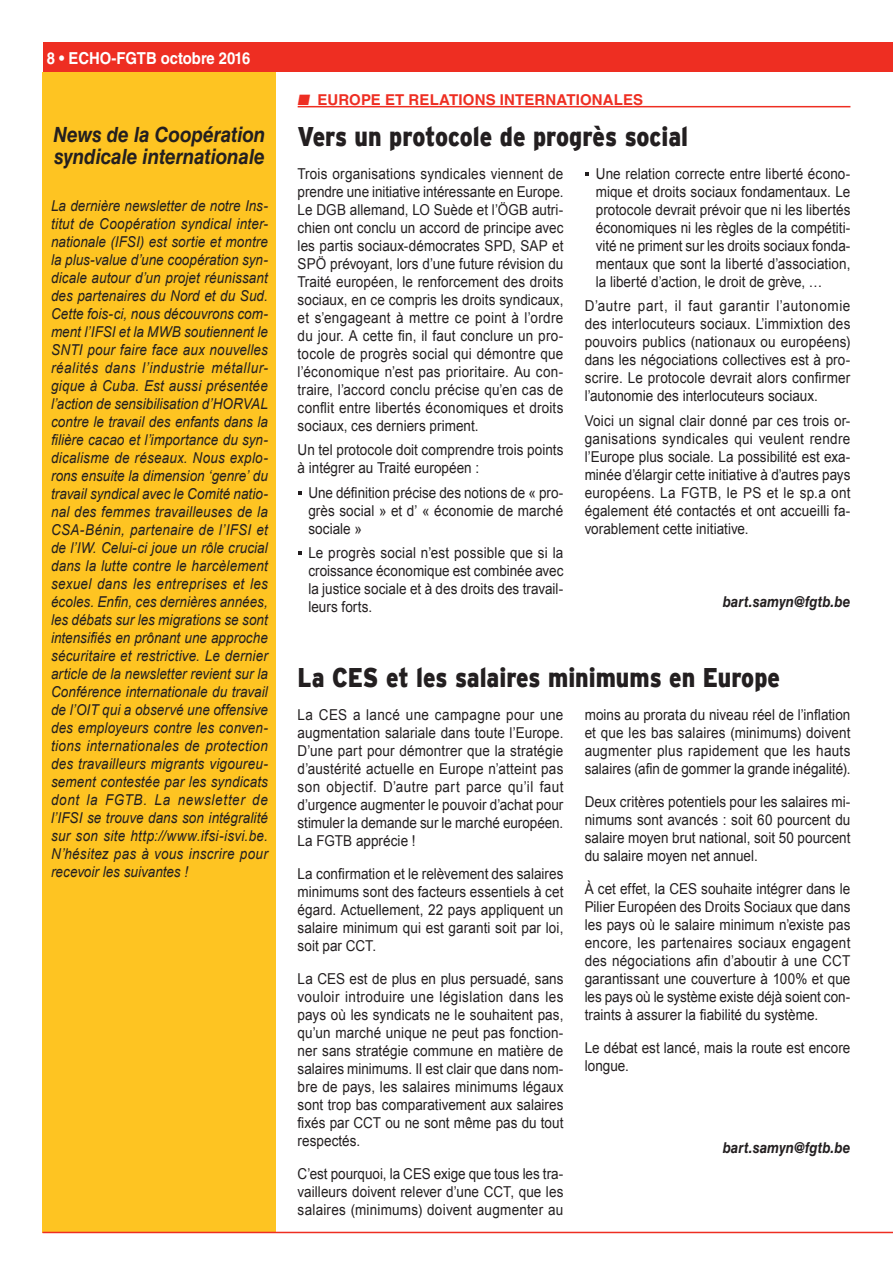
<style>
.page{position:relative;width:893px;height:1263px;background:#fff}
.page>*{position:absolute;margin:0;border:0;box-sizing:border-box;transform-origin:0 0}
.TITEL_18_20{font:900 27px "Interstate";color:#231f20;scale:.85 1}
.KADERTEKST_10_12{font:italic 700 21px/22.5px "Helvetica LT Std";letter-spacing:-.005em;color:#231f20;scale:.9 1}
.t1{font:700 16.5px "Helvetica LT Std";color:#fff;scale:.9 1}
.BODY_ECHO_10_12{font:15px/18px "Arial";letter-spacing:.005em;color:#231f20;text-align:justify;scale:.9 1}
.KADERTEKST_10_12-2{font:italic 15px/18px "Arial";letter-spacing:.01em;color:#231f20;text-align:justify;scale:.9 1}
.BODY_ECHO_10_12-2{font:italic 700 15px "Helvetica LT Std";letter-spacing:.005em;color:#231f20;scale:.9 1}
.t2{font:700 15px "Helvetica LT Std";letter-spacing:.01em;color:#ee2e22}
</style>
<div class="page">
<div style="left:43px;top:43px;width:850px;height:29px;background:#ee2e22"></div>
<div style="left:43px;top:72px;width:233px;height:1161px;background:#fec422"></div>
<hr style="left:43px;top:1232px;width:850px;height:1px;background:#ee2e22">
<hr style="left:298px;top:106px;width:552px;height:1px;background:#ee2e22">
<svg style="left:298px;top:491px;width:4px;height:3px"></svg>
<svg style="left:585px;top:173px;width:4px;height:3px"></svg>
<svg style="left:298px;top:551px;width:4px;height:4px"></svg>
<p class="t1" style="left:47px;top:48px;width:228px">8 • ECHO-FGTB octobre 2016</p>
<p class="KADERTEKST_10_12" style="left:53px;top:123px;width:237px">News de la Coopération syndicale internationale</p>
<p class="KADERTEKST_10_12-2" style="left:51px;top:197px;width:242px">La dernière newsletter de notre Ins&shy;titut de Coopération syndical inter&shy;nationale (IFSI) est sortie et montre la plus-value d’une coopération syn&shy;dicale autour d’un projet réunissant des partenaires du Nord et du Sud.<br>Cette fois-ci, nous découvrons com&shy;ment l’IFSI et la MWB soutiennent le SNTI pour faire face aux nouvelles réalités dans l’industrie métallur&shy;gique à Cuba. Est aussi présentée l’action de sensibilisation d’HORVAL contre le travail des enfants dans la filière cacao et l’importance du syn&shy;dicalisme de réseaux. Nous explo&shy;rons ensuite la dimension ‘genre’ du travail syndical avec le Comité natio&shy;nal des femmes travailleuses de la CSA-Bénin, partenaire de l’IFSI et de l’IW. Celui-ci joue un rôle crucial dans la lutte contre le harcèlement sexuel dans les entreprises et les écoles. Enfin, ces dernières années, les débats sur les migrations se sont intensifiés en prônant une approche sécuritaire et restrictive. Le dernier article de la newsletter revient sur la Conférence internationale du travail de l’OIT qui a observé une offensive des employeurs contre les conven&shy;tions internationales de protection des travailleurs migrants vigoureu&shy;sement contestée par les syndicats dont la FGTB. La newsletter de l’IFSI se trouve dans son intégralité sur son site http://www.ifsi-isvi.be.<br>N’hésitez pas à vous inscrire pour recevoir les suivantes !</p>
<p class="t2" style="left:298px;top:90px;width:347px">■ EUROPE ET RELATIONS INTERNATIONALES</p>
<p class="TITEL_18_20" style="left:298px;top:121px;width:461px">Vers un protocole de progrès social</p>
<p class="BODY_ECHO_10_12" style="left:298px;top:165px;width:297px">Trois organisations syndicales viennent de prendre une initiative intéressante en Europe.<br>Le DGB allemand, LO Suède et l’ÖGB autri&shy;chien ont conclu un accord de principe avec les partis sociaux-démocrates SPD, SAP et SPÖ prévoyant, lors d’une future révision du Traité européen, le renforcement des droits sociaux, en ce compris les droits syndicaux, et s’engageant à mettre ce point à l’ordre du jour. A cette fin, il faut conclure un pro&shy;tocole de progrès social qui démontre que l’économique n’est pas prioritaire. Au con&shy;traire, l’accord conclu précise qu’en cas de conflit entre libertés économiques et droits sociaux, ces derniers priment.</p>
<p class="BODY_ECHO_10_12" style="left:298px;top:441px;width:297px">Un tel protocole doit comprendre trois points à intégrer au Traité européen :</p>
<p class="BODY_ECHO_10_12" style="left:308px;top:484px;width:285px">Une définition précise des notions de « pro&shy;grès social » et d’ « économie de marché sociale »</p>
<p class="BODY_ECHO_10_12" style="left:308px;top:544px;width:285px">Le progrès social n’est possible que si la croissance économique est combinée avec la justice sociale et à des droits des travail&shy;leurs forts.</p>
<p class="BODY_ECHO_10_12" style="left:596px;top:165px;width:284px">Une relation correcte entre liberté écono&shy;mique et droits sociaux fondamentaux. Le protocole devrait prévoir que ni les libertés économiques ni les règles de la compétiti&shy;vité ne priment sur les droits sociaux fonda&shy;mentaux que sont la liberté d’association, la liberté d’action, le droit de grève, …</p>
<p class="BODY_ECHO_10_12" style="left:585px;top:297px;width:297px">D’autre part, il faut garantir l’autonomie des interlocuteurs sociaux. L’immixtion des pouvoirs publics (nationaux ou européens) dans les négociations collectives est à pro&shy;scrire. Le protocole devrait alors confirmer l’autonomie des interlocuteurs sociaux.</p>
<p class="BODY_ECHO_10_12" style="left:585px;top:412px;width:297px">Voici un signal clair donné par ces trois or&shy;ganisations syndicales qui veulent rendre l’Europe plus sociale. La possibilité est exa&shy;minée d’élargir cette initiative à d’autres pays européens. La FGTB, le PS et le sp.a ont également été contactés et ont accueilli fa&shy;vorablement cette initiative.</p>
<p class="BODY_ECHO_10_12-2" style="left:723px;top:592px;width:143px">bart.samyn@fgtb.be</p>
<p class="TITEL_18_20" style="left:298px;top:662px;width:569px">La CES et les salaires minimums en Europe</p>
<p class="BODY_ECHO_10_12" style="left:298px;top:706px;width:297px">La CES a lancé une campagne pour une augmentation salariale dans toute l’Europe.<br>D’une part pour démontrer que la stratégie d’austérité actuelle en Europe n’atteint pas son objectif. D’autre part parce qu’il faut d’urgence augmenter le pouvoir d’achat pour stimuler la demande sur le marché européen.<br>La FGTB apprécie !</p>
<p class="BODY_ECHO_10_12" style="left:298px;top:865px;width:297px">La confirmation et le relèvement des salaires minimums sont des facteurs essentiels à cet égard. Actuellement, 22 pays appliquent un salaire minimum qui est garanti soit par loi, soit par CCT.</p>
<p class="BODY_ECHO_10_12" style="left:298px;top:970px;width:297px">La CES est de plus en plus persuadé, sans vouloir introduire une législation dans les pays où les syndicats ne le souhaitent pas, qu’un marché unique ne peut pas fonction&shy;ner sans stratégie commune en matière de salaires minimums. Il est clair que dans nom&shy;bre de pays, les salaires minimums légaux sont trop bas comparativement aux salaires fixés par CCT ou ne sont même pas du tout respectés.</p>
<p class="BODY_ECHO_10_12" style="left:298px;top:1165px;width:297px">C’est pourquoi, la CES exige que tous les tra&shy;vailleurs doivent relever d’une CCT, que les salaires (minimums) doivent augmenter au</p>
<p class="BODY_ECHO_10_12" style="left:585px;top:706px;width:297px">moins au prorata du niveau réel de l’inflation et que les bas salaires (minimums) doivent augmenter plus rapidement que les hauts salaires (afin de gommer la grande inégalité).</p>
<p class="BODY_ECHO_10_12" style="left:585px;top:793px;width:297px">Deux critères potentiels pour les salaires mi&shy;nimums sont avancés : soit 60 pourcent du salaire moyen brut national, soit 50 pourcent du salaire moyen net annuel.</p>
<p class="BODY_ECHO_10_12" style="left:585px;top:880px;width:297px">À cet effet, la CES souhaite intégrer dans le Pilier Européen des Droits Sociaux que dans les pays où le salaire minimum n’existe pas encore, les partenaires sociaux engagent des négociations afin d’aboutir à une CCT garantissant une couverture à 100% et que les pays où le système existe déjà soient con&shy;traints à assurer la fiabilité du système.</p>
<p class="BODY_ECHO_10_12" style="left:585px;top:1039px;width:297px">Le débat est lancé, mais la route est encore longue.</p>
<p class="BODY_ECHO_10_12-2" style="left:723px;top:1138px;width:143px">bart.samyn@fgtb.be</p>
</div>
